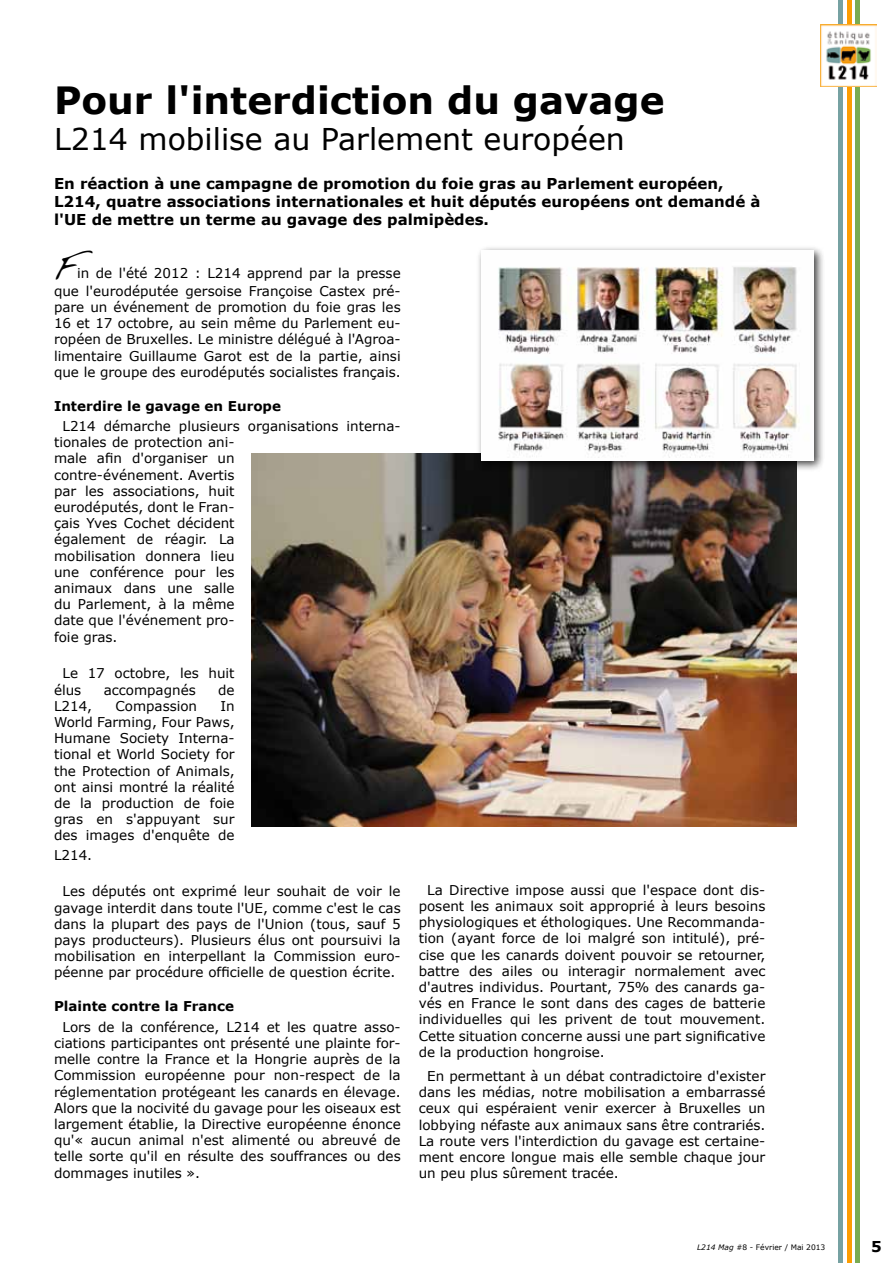
<style>
.page{position:relative;width:893px;height:1263px;background:#fff}
.page>*{position:absolute;margin:0;border:0;box-sizing:border-box;transform-origin:0 0}
.t1{font:700 37.5px "Verdana";color:#000}
.t2{font:37.5px "Handwriting Dakota";color:#000}
.t3{font:30px "Verdana";color:#000}
.t4{font:700 15px/18px "Verdana";color:#000}
.t5{font:13.5px/16.2px "Verdana";color:#000;text-align:justify}
.t6{font:700 13.5px "Verdana";color:#000}
.t7{font:7.5px "Verdana";color:#000}
.s1{font-style:italic}
</style>
<div class="page">
<div style="left:838px;top:0;width:5px;height:1263px;background:#76a1a2"></div>
<div style="left:855px;top:0;width:5px;height:1263px;background:#7aab52"></div>
<hr style="left:847px;top:0;width:4px;height:1263px;background:#fc9d02">
<img style="left:821px;top:24px;width:55px;height:63px">
<img style="left:251px;top:454px;width:545px;height:372px">
<div style="left:476px;top:245px;width:349px;height:226px;background:#000;opacity:.75"></div>
<img style="left:481px;top:250px;width:332px;height:210px">
<h1 class="t1" style="left:54px;top:76px;width:612px">Pour l'interdiction du gavage</h1>
<h2 class="t3" style="left:54px;top:120px;width:572px">L214 mobilise au Parlement européen</h2>
<p class="t4" style="left:54px;top:175px;width:708px">En réaction à une campagne de promotion du foie gras au Parlement européen,<br>L214, quatre associations internationales et huit députés européens ont demandé à l'UE de mettre un terme au gavage des palmipèdes.</p>
<h1 class="t2" style="left:53px;top:244px;width:25px">F</h1>
<p class="t5" style="left:77px;top:265px;width:325px">in de l'été 2012 : L214 apprend par la presse</p>
<p class="t5" style="left:54px;top:283px;width:348px">que l'eurodéputée gersoise Françoise Castex pré&shy;pare un événement de promotion du foie gras les 16 et 17 octobre, au sein même du Parlement eu&shy;ropéen de Bruxelles. Le ministre délégué à l'Agroa&shy;limentaire Guillaume Garot est de la partie, ainsi que le groupe des eurodéputés socialistes français.</p>
<p class="t6" style="left:54px;top:397px;width:229px">Interdire le gavage en Europe</p>
<p class="t5" style="left:63px;top:418px;width:340px">L214 démarche plusieurs organisations interna-</p>
<p class="t5" style="left:54px;top:434px;width:182px">tionales de protection ani&shy;male afin d'organiser un contre-événement. Avertis par les associations, huit eurodéputés, dont le Fran&shy;çais Yves Cochet décident également de réagir. La mobilisation donnera lieu une conférence pour les animaux dans une salle du Parlement, à la même date que l'événement pro&shy;foie gras.</p>
<p class="t5" style="left:54px;top:665px;width:182px;text-indent:9px">Le 17 octobre, les huit élus</p>
<p class="t5" style="left:104px;top:682px;width:94px">accompagnés</p>
<p class="t5" style="left:218px;top:682px;width:18px">de</p>
<p class="t5" style="left:54px;top:698px;width:40px">L214,</p>
<p class="t5" style="left:115px;top:698px;width:83px">Compassion</p>
<p class="t5" style="left:54px;top:698px;width:182px;text-indent:166px">In World Farming, Four Paws, Humane Society Interna&shy;tional et World Society for the Protection of Animals, ont ainsi montré la réalité de la production de foie gras en s'appuyant sur des images d'enquête de</p>
<p class="t5" style="left:54px;top:847px;width:40px">L214.</p>
<p class="t5" style="left:54px;top:883px;width:348px;text-indent:9px">Les députés ont exprimé leur souhait de voir le gavage interdit dans toute l'UE, comme c'est le cas dans la plupart des pays de l'Union (tous, sauf 5 pays producteurs). Plusieurs élus ont poursuivi la mobilisation en interpellant la Commission euro&shy;péenne par procédure officielle de question écrite.</p>
<p class="t6" style="left:54px;top:998px;width:182px">Plainte contre la France</p>
<p class="t5" style="left:54px;top:1019px;width:348px;text-indent:9px">Lors de la conférence, L214 et les quatre asso&shy;ciations participantes ont présenté une plainte for&shy;melle contre la France et la Hongrie auprès de la Commission européenne pour non-respect de la réglementation protégeant les canards en élevage.<br>Alors que la nocivité du gavage pour les oiseaux est largement établie, la Directive européenne énonce qu'« aucun animal n'est alimenté ou abreuvé de telle sorte qu'il en résulte des souffrances ou des dommages inutiles ».</p>
<p class="t5" style="left:419px;top:882px;width:348px;text-indent:9px">La Directive impose aussi que l'espace dont dis&shy;posent les animaux soit approprié à leurs besoins physiologiques et éthologiques. Une Recommanda&shy;tion (ayant force de loi malgré son intitulé), pré&shy;cise que les canards doivent pouvoir se retourner, battre des ailes ou interagir normalement avec d'autres individus. Pourtant, 75% des canards ga&shy;vés en France le sont dans des cages de batterie individuelles qui les privent de tout mouvement.<br>Cette situation concerne aussi une part significative de la production hongroise.</p>
<p class="t5" style="left:419px;top:1068px;width:348px;text-indent:9px">En permettant à un débat contradictoire d'exister dans les médias, notre mobilisation a embarrassé ceux qui espéraient venir exercer à Bruxelles un lobbying néfaste aux animaux sans être contrariés.<br>La route vers l'interdiction du gavage est certaine&shy;ment encore longue mais elle semble chaque jour un peu plus sûrement tracée.</p>
<p class="t7" style="left:697px;top:1243px;width:130px"><span class="s1">L214 Mag</span> #8 - Février / Mai 2013</p>
<p class="t4" style="left:871px;top:1238px;width:12px">5</p>
</div>
